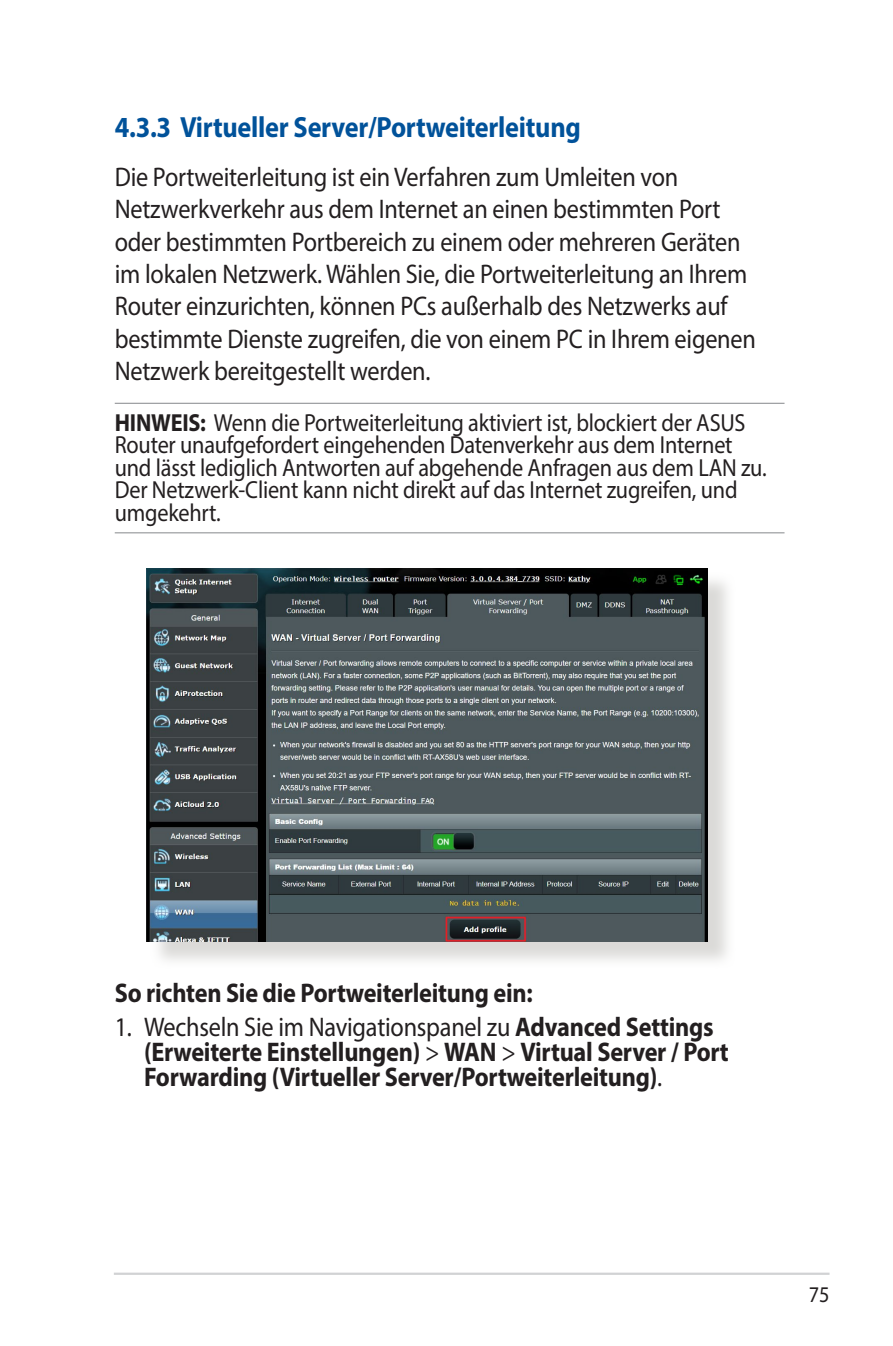
<style>
.page{position:relative;width:893px;height:1346px;background:#fff}
.page>*{position:absolute;margin:0;border:0;box-sizing:border-box;transform-origin:0 0}
.t1{font:700 29.25px "Myriad Pro";letter-spacing:-.01em;color:#01529a;scale:.9 1}
.t2{font:27px/32.4px "Myriad Pro";letter-spacing:-.01em;color:#231f20;scale:.9 1}
.t3{font:700 27px/24.8px "Myriad Pro";letter-spacing:-.01em;color:#231f20;scale:.9 1}
.t4{font:24.75px/22.5px "Myriad Pro";letter-spacing:-.01em;color:#231f20;scale:.9 1}
.t5{font:22.5px "Myriad";color:#231f20;scale:.9 1}
.s1{font-weight:700}
.s2{font-weight:400}
</style>
<div class="page">
<hr style="left:114px;top:1272px;width:715px;height:3px;background:#d1d2d4">
<hr style="left:115px;top:403px;width:669px;height:1px;background:#939598">
<hr style="left:115px;top:532px;width:669px;height:1px;background:#939598">
<div style="left:150px;top:571px;width:586px;height:398px;background:#cfcecb;opacity:.75"></div>
<img style="left:147px;top:568px;width:561px;height:373px">
<p class="t1" style="left:115px;top:108px;width:519px">4.3.3 Virtueller Server/Portweiterleitung</p>
<p class="t2" style="left:115px;top:160px;width:714px">Die Portweiterleitung ist ein Verfahren zum Umleiten von Netzwerkverkehr aus dem Internet an einen bestimmten Port oder bestimmten Portbereich zu einem oder mehreren Geräten im lokalen Netzwerk. Wählen Sie, die Portweiterleitung an Ihrem Router einzurichten, können PCs außerhalb des Netzwerks auf bestimmte Dienste zugreifen, die von einem PC in Ihrem eigenen Netzwerk bereitgestellt werden.</p>
<p class="t4" style="left:115px;top:411px;width:726px"><span class="s1">HINWEIS:</span> Wenn die Portweiterleitung aktiviert ist, blockiert der ASUS Router unaufgefordert eingehenden Datenverkehr aus dem Internet und lässt lediglich Antworten auf abgehende Anfragen aus dem LAN zu.<br>Der Netzwerk-Client kann nicht direkt auf das Internet zugreifen, und umgekehrt.</p>
<p class="t3" style="left:115px;top:979px;width:466px">So richten Sie die Portweiterleitung ein:</p>
<p class="t3" style="left:144px;top:1014px;width:651px;text-indent:-29px"><span class="s2">1. Wechseln Sie im Navigationspanel zu</span> Advanced Settings (Erweiterte Einstellungen) <span class="s2">&gt;</span> WAN <span class="s2">&gt;</span> Virtual Server / Port<br>Forwarding (Virtueller Server/Portweiterleitung)<span class="s2">.</span></p>
<p class="t5" style="left:809px;top:1283px;width:24px">75</p>
</div>
